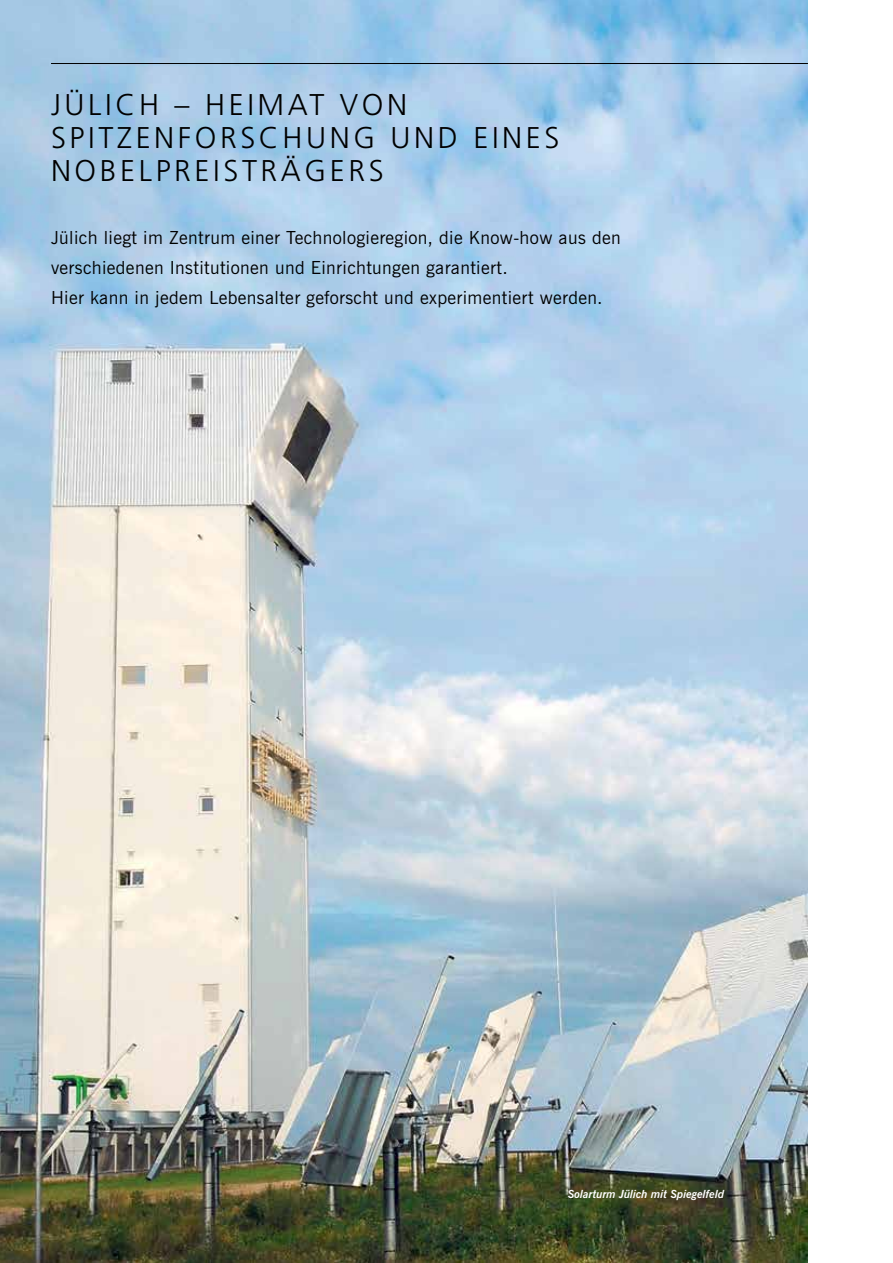
<style>
.page{position:relative;width:893px;height:1263px;background:#fff}
.page>*{position:absolute;margin:0;border:0;box-sizing:border-box;transform-origin:0 0}
.t1{font:300 30px/33px "Frutiger LT";letter-spacing:.12em;color:#000}
.t2{font:18px/30px "News Gothic BT";letter-spacing:.02em;color:#000}
.t3{font:italic 700 11.25px "News Gothic BT";color:#fff}
</style>
<div class="page">
<img style="left:0;top:0;width:808px;height:1263px">
<hr style="left:51px;top:63px;width:757px;height:1px;background:#000">
<h1 class="t1" style="left:51px;top:89px;width:510px">JÜLICH – HEIMAT VON<br>SPITZENFORSCHUNG UND EINES<br>NOBELPREISTRÄG ERS</h1>
<p class="t2" style="left:51px;top:222px;width:571px">Jülich liegt im Zentrum einer Technologieregion, die Know-how aus den verschiedenen Institutionen und Einrichtungen garantiert.<br>Hier kann in jedem Lebensalter geforscht und experimentiert werden.</p>
<p class="t3" style="left:568px;top:1187px;width:158px">Solarturm Jülich mit Spiegelfeld</p>
</div>
